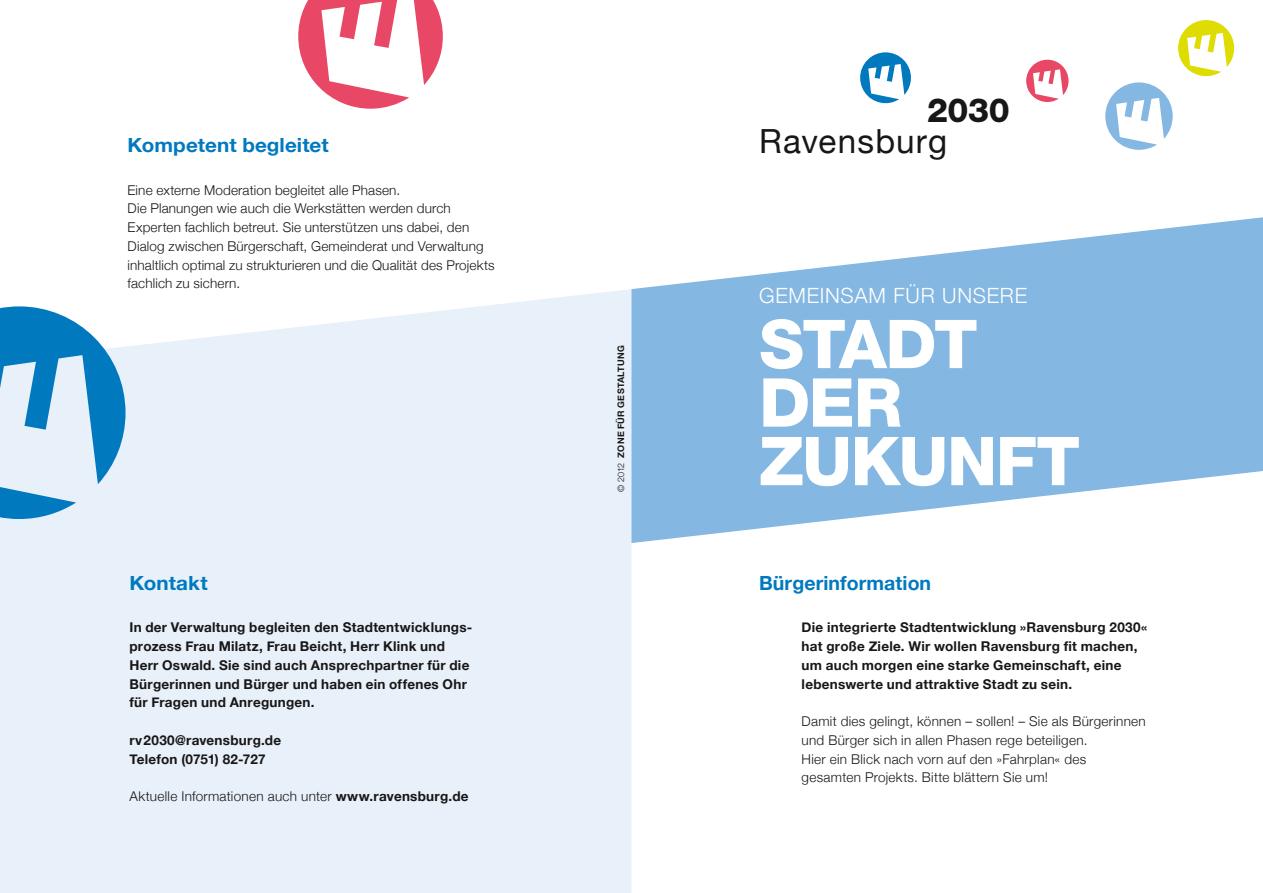
<style>
.page{position:relative;width:1263px;height:893px;background:#fff}
.page>*{position:absolute;margin:0;border:0;box-sizing:border-box;transform-origin:0 0}
.t1{font:800 67.5px/58.5px "Helvetica Neue LT";letter-spacing:-.025em;color:#fff}
.t2{font:33.3px "Helvetica Neue";letter-spacing:.035em;color:#181716}
.t3{font:800 33.3px "Helvetica Neue";color:#181716}
.t4{font:300 21px "Helvetica Neue";letter-spacing:.035em;color:#fff}
.t5{font:700 19.5px "Helvetica Neue";letter-spacing:.005em;color:#0079bf;scale:1.06 1}
.t6{font:700 19.5px "Helvetica Neue";letter-spacing:.005em;color:#0079bf}
.t7{font:300 13.5px/18.8px "Helvetica Neue";letter-spacing:.015em;color:#181716}
.t8{font:700 13.5px/18.8px "Helvetica Neue";letter-spacing:.02em;color:#181716}
.t9{font:700 9px "Helvetica Neue";letter-spacing:.025em;color:#181716}
.s1{font-weight:300}
.s2{font-weight:700}
</style>
<div class="page">
<div style="left:0;top:289px;width:631px;height:604px;background:#e8f0fa"></div>
<svg style="left:631px;top:217px;width:632px;height:326px;fill:#84b7e1"></svg>
<svg style="left:860px;top:52px;width:51px;height:51px"></svg>
<svg style="left:1105px;top:82px;width:68px;height:68px"></svg>
<svg style="left:1026px;top:60px;width:42px;height:42px"></svg>
<svg style="left:1178px;top:20px;width:56px;height:56px"></svg>
<svg style="left:298px;top:0;width:145px;height:109px"></svg>
<svg style="left:0;top:306px;width:126px;height:213px;background:#87bee1"></svg>
<h3 class="t5" style="left:128px;top:133px;width:191px">Kompetent begleitet</h3>
<p class="t7" style="left:128px;top:180px;width:368px">Eine externe Moderation begleitet alle Phasen.<br>Die Planungen wie auch die Werkstätten werden durch Experten fachlich betreut. Sie unterstützen uns dabei, den Dialog zwischen Bürgerschaft, Gemeinderat und Verwaltung inhaltlich optimal zu strukturieren und die Qualität des Projekts fachlich zu sichern.</p>
<p class="t9" style="left:615px;top:492px;width:148px;rotate:-90deg"><span class="s1">© 2012</span> ZONE FÜR GESTALTUNG</p>
<h2 class="t3" style="left:927px;top:91px;width:84px">2030</h2>
<h2 class="t2" style="left:759px;top:121px;width:190px">Ravensburg</h2>
<h3 class="t4" style="left:759px;top:283px;width:270px">GEMEINSAM FÜR UNSERE</h3>
<h1 class="t1" style="left:759px;top:315px;width:322px">STADT<br>DER<br>ZUKUNFT</h1>
<h3 class="t5" style="left:129px;top:571px;width:75px">Kontakt</h3>
<h3 class="t6" style="left:759px;top:571px;width:174px">Bürgerinformation</h3>
<p class="t8" style="left:129px;top:618px;width:344px">In der Verwaltung begleiten den Stadtentwicklungs&shy;prozess Frau Milatz, Frau Beicht, Herr Klink und Herr Oswald. Sie sind auch Ansprechpartner für die Bürgerinnen und Bürger und haben ein offenes Ohr für Fragen und Anregungen.</p>
<p class="t8" style="left:129px;top:730px;width:153px">rv2030@ravensburg.de<br>Telefon (0751) 82-727</p>
<p class="t7" style="left:129px;top:787px;width:341px">Aktuelle Informationen auch unter <span class="s2">www.ravensburg.de</span></p>
<p class="t8" style="left:801px;top:618px;width:347px">Die integrierte Stadtentwicklung »Ravensburg 2030« hat große Ziele. Wir wollen Ravensburg fit machen, um auch morgen eine starke Gemeinschaft, eine lebenswerte und attraktive Stadt zu sein.</p>
<p class="t7" style="left:801px;top:712px;width:346px">Damit dies gelingt, können – sollen! – Sie als Bürgerinnen und Bürger sich in allen Phasen rege beteiligen.<br>Hier ein Blick nach vorn auf den »Fahrplan« des gesamten Projekts. Bitte blättern Sie um!</p>
</div>
